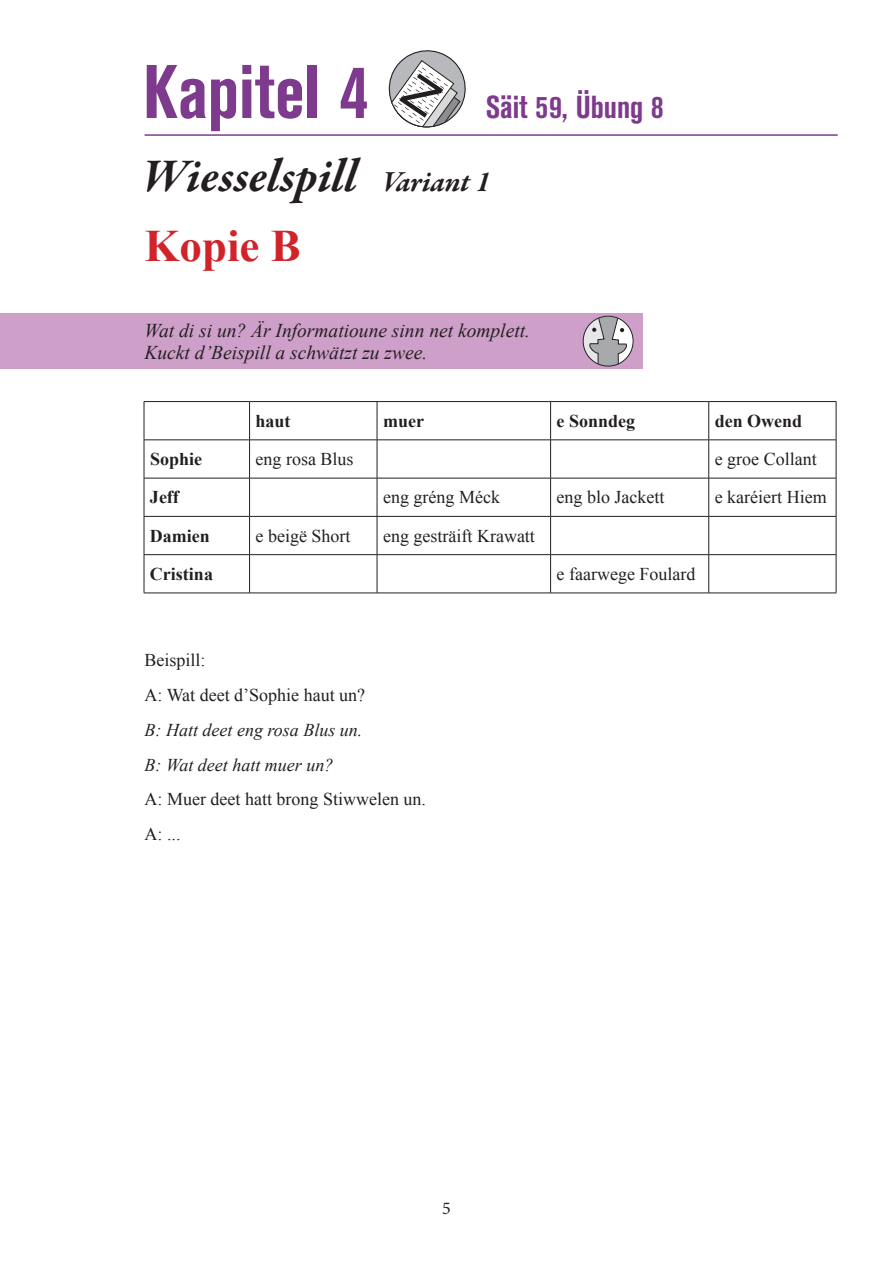
<style>
.page{position:relative;width:893px;height:1263px;background:#fff}
.page>*{position:absolute;margin:0;border:0;box-sizing:border-box;transform-origin:0 0}
.t1{font:700 condensed 75px "Akzidenz Grotesk BE";color:#7e3a8c}
.t2{font:italic 700 48px "Garamond Premr Pro";letter-spacing:-.005em;color:#231f20}
.t3{font:700 45px "Times New Roman";color:#d1232a}
.t4{font:700 condensed 31.5px "Akzidenz Grotesk BE";color:#7e3a8c}
.t5{font:italic 700 29.85px "Garamond Premr Pro";color:#231f20}
.t6{font:italic 19.5px/21.5px "Times New Roman";color:#231f20}
.t7{font:18px "Times New Roman";color:#231f20}
.t8{font:700 18px "Times New Roman";color:#231f20}
.t9{font:italic 18px "Times New Roman";color:#231f20}
.t10{font:18px "Minion Pro";color:#231f20}
</style>
<div class="page">
<svg style="left:388px;top:50px;width:78px;height:78px"></svg>
<hr style="left:145px;top:134px;width:693px;height:2px;background:#7e3a8c">
<div style="left:0;top:313px;width:642px;height:56px;background:#cea0c9"></div>
<svg style="left:582px;top:315px;width:52px;height:52px"></svg>
<hr style="left:144px;top:401px;width:106px;height:1px;background:#231f20">
<hr style="left:144px;top:402px;width:1px;height:38px;background:#231f20">
<hr style="left:250px;top:401px;width:127px;height:1px;background:#231f20">
<hr style="left:249px;top:402px;width:1px;height:38px;background:#231f20">
<hr style="left:377px;top:401px;width:174px;height:1px;background:#231f20">
<hr style="left:377px;top:402px;width:1px;height:38px;background:#231f20">
<hr style="left:551px;top:401px;width:158px;height:1px;background:#231f20">
<hr style="left:550px;top:402px;width:1px;height:38px;background:#231f20">
<hr style="left:709px;top:401px;width:127px;height:1px;background:#231f20">
<hr style="left:708px;top:402px;width:1px;height:38px;background:#231f20">
<hr style="left:836px;top:402px;width:1px;height:38px;background:#231f20">
<hr style="left:144px;top:440px;width:106px;height:1px;background:#231f20">
<hr style="left:144px;top:440px;width:1px;height:38px;background:#231f20">
<hr style="left:250px;top:440px;width:127px;height:1px;background:#231f20">
<hr style="left:249px;top:440px;width:1px;height:38px;background:#231f20">
<hr style="left:377px;top:440px;width:174px;height:1px;background:#231f20">
<hr style="left:377px;top:440px;width:1px;height:38px;background:#231f20">
<hr style="left:551px;top:440px;width:158px;height:1px;background:#231f20">
<hr style="left:550px;top:440px;width:1px;height:38px;background:#231f20">
<hr style="left:709px;top:440px;width:127px;height:1px;background:#231f20">
<hr style="left:708px;top:440px;width:1px;height:38px;background:#231f20">
<hr style="left:836px;top:440px;width:1px;height:38px;background:#231f20">
<hr style="left:144px;top:478px;width:106px;height:1px;background:#231f20">
<hr style="left:144px;top:478px;width:1px;height:38px;background:#231f20">
<hr style="left:250px;top:478px;width:127px;height:1px;background:#231f20">
<hr style="left:249px;top:478px;width:1px;height:38px;background:#231f20">
<hr style="left:377px;top:478px;width:174px;height:1px;background:#231f20">
<hr style="left:377px;top:478px;width:1px;height:38px;background:#231f20">
<hr style="left:551px;top:478px;width:158px;height:1px;background:#231f20">
<hr style="left:550px;top:478px;width:1px;height:38px;background:#231f20">
<hr style="left:709px;top:478px;width:127px;height:1px;background:#231f20">
<hr style="left:708px;top:478px;width:1px;height:38px;background:#231f20">
<hr style="left:836px;top:478px;width:1px;height:38px;background:#231f20">
<hr style="left:144px;top:516px;width:106px;height:1px;background:#231f20">
<hr style="left:144px;top:517px;width:1px;height:37px;background:#231f20">
<hr style="left:250px;top:516px;width:127px;height:1px;background:#231f20">
<hr style="left:249px;top:517px;width:1px;height:37px;background:#231f20">
<hr style="left:377px;top:516px;width:174px;height:1px;background:#231f20">
<hr style="left:377px;top:517px;width:1px;height:37px;background:#231f20">
<hr style="left:551px;top:516px;width:158px;height:1px;background:#231f20">
<hr style="left:550px;top:517px;width:1px;height:37px;background:#231f20">
<hr style="left:709px;top:516px;width:127px;height:1px;background:#231f20">
<hr style="left:708px;top:517px;width:1px;height:37px;background:#231f20">
<hr style="left:836px;top:517px;width:1px;height:37px;background:#231f20">
<hr style="left:144px;top:554px;width:106px;height:1px;background:#231f20">
<hr style="left:144px;top:555px;width:1px;height:38px;background:#231f20">
<hr style="left:250px;top:554px;width:127px;height:1px;background:#231f20">
<hr style="left:249px;top:555px;width:1px;height:38px;background:#231f20">
<hr style="left:377px;top:554px;width:174px;height:1px;background:#231f20">
<hr style="left:377px;top:555px;width:1px;height:38px;background:#231f20">
<hr style="left:551px;top:554px;width:158px;height:1px;background:#231f20">
<hr style="left:550px;top:555px;width:1px;height:38px;background:#231f20">
<hr style="left:709px;top:554px;width:127px;height:1px;background:#231f20">
<hr style="left:708px;top:555px;width:1px;height:38px;background:#231f20">
<hr style="left:836px;top:555px;width:1px;height:38px;background:#231f20">
<hr style="left:144px;top:593px;width:106px;height:1px;background:#231f20">
<hr style="left:250px;top:593px;width:127px;height:1px;background:#231f20">
<hr style="left:377px;top:593px;width:174px;height:1px;background:#231f20">
<hr style="left:551px;top:593px;width:158px;height:1px;background:#231f20">
<hr style="left:709px;top:593px;width:127px;height:1px;background:#231f20">
<p class="t1" style="left:143px;top:49px;width:227px">Kapitel 4</p>
<p class="t2" style="left:143px;top:147px;width:215px">Wiesselspill</p>
<p class="t3" style="left:145px;top:215px;width:158px">Kopie B</p>
<p class="t4" style="left:486px;top:89px;width:179px">Säit 59, Übung 8</p>
<p class="t5" style="left:383px;top:164px;width:109px">Variant 1</p>
<p class="t6" style="left:145px;top:319px;width:387px">Wat di si un? Är Informatioune sinn net komplett.<br>Kuckt d’Beispill a schwätzt zu zwee.</p>
<p class="t8" style="left:256px;top:408px;width:37px">haut</p>
<p class="t8" style="left:383px;top:408px;width:42px">muer</p>
<p class="t8" style="left:557px;top:408px;width:80px">e Sonndeg</p>
<p class="t8" style="left:715px;top:408px;width:89px">den Owend</p>
<p class="t8" style="left:150px;top:447px;width:54px">Sophie</p>
<p class="t7" style="left:256px;top:447px;width:99px">eng rosa Blus</p>
<p class="t7" style="left:715px;top:447px;width:103px">e groe Collant</p>
<p class="t8" style="left:150px;top:485px;width:30px">Jeff</p>
<p class="t7" style="left:383px;top:485px;width:118px">eng gréng Méck</p>
<p class="t7" style="left:557px;top:485px;width:109px">eng blo Jackett</p>
<p class="t7" style="left:715px;top:485px;width:113px">e karéiert Hiem</p>
<p class="t8" style="left:150px;top:523px;width:61px">Damien</p>
<p class="t7" style="left:256px;top:524px;width:96px">e beigë Short</p>
<p class="t7" style="left:383px;top:524px;width:153px">eng gesträift Krawatt</p>
<p class="t8" style="left:150px;top:561px;width:64px">Cristina</p>
<p class="t7" style="left:557px;top:562px;width:140px">e faarwege Foulard</p>
<p class="t7" style="left:145px;top:648px;width:63px">Beispill:</p>
<p class="t7" style="left:145px;top:683px;width:222px">A: Wat deet d’Sophie haut un?</p>
<p class="t9" style="left:145px;top:717px;width:219px">B: Hatt deet eng rosa Blus un.</p>
<p class="t9" style="left:145px;top:752px;width:190px">B: Wat deet hatt muer un?</p>
<p class="t7" style="left:145px;top:787px;width:283px">A: Muer deet hatt brong Stiwwelen un.</p>
<p class="t7" style="left:145px;top:822px;width:37px">A: ...</p>
<p class="t10" style="left:442px;top:1196px;width:10px">5</p>
</div>
